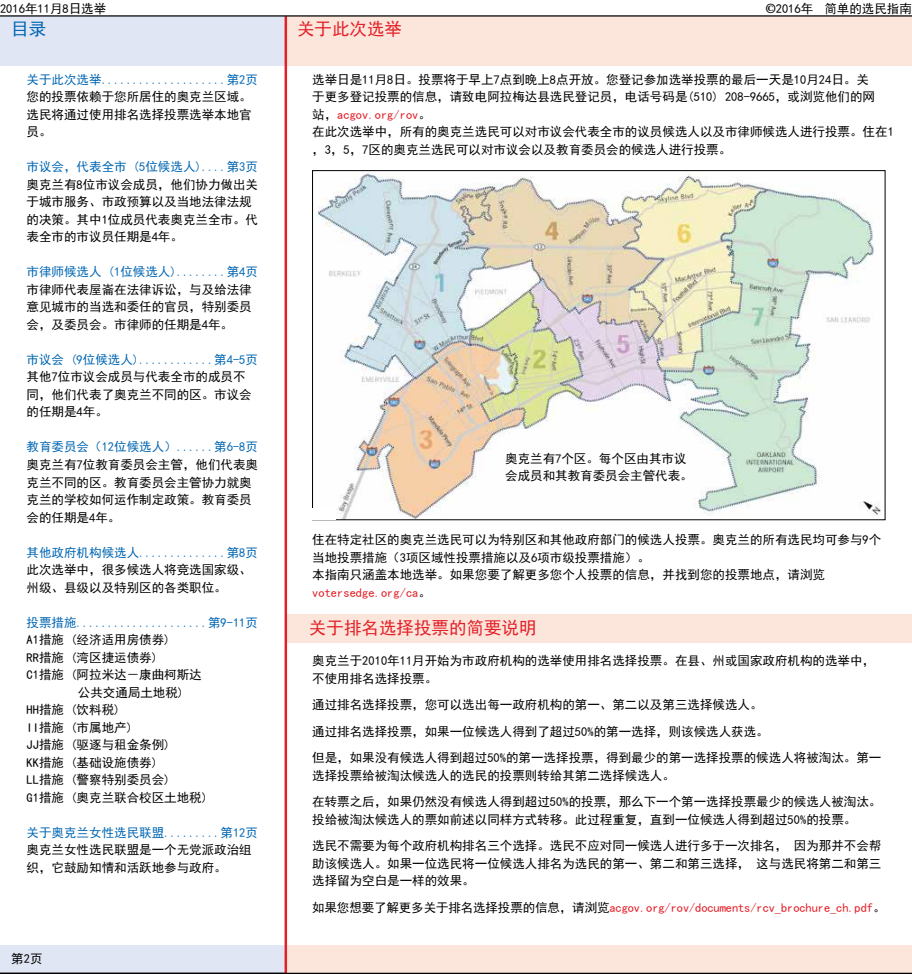
<style>
.page{position:relative;width:912px;height:974px;background:#fff}
.page>*{position:absolute;margin:0;border:0;box-sizing:border-box;transform-origin:0 0}
.t1{font:17.5px "Sim Hei";color:#e31f27}
.t2{font:17.5px "Sim Hei";color:#0066b3}
.t3{font:12.5px/17.5px "Sim Hei";color:#000}
.t4{font:12.5px "Sim Hei";color:#0066b3}
.t5{font:12.5px "Sim Hei";letter-spacing:-.01em;color:#e31f27}
.s1{font-family:"Souvenir Std";font-weight:500}
.s2{color:#e31f27}
.s3{color:#000}
</style>
<div class="page">
<div style="left:0;top:945px;width:286px;height:29px;background:#e1e6f4"></div>
<div style="left:0;top:16px;width:286px;height:49px;background:#e1e6f4"></div>
<div style="left:287px;top:614px;width:624px;height:29px;background:#fce6dc"></div>
<svg style="left:911px;top:945px;width:1px;height:29px"></svg>
<div style="left:286px;top:16px;width:625px;height:49px;background:#fce6dc"></div>
<div style="left:286px;top:945px;width:625px;height:29px;background:#fce6dc"></div>
<hr style="left:284px;top:16px;width:3px;height:957px;background:#e31f27">
<hr style="left:0;top:15px;width:911px;height:2px;background:#000">
<img style="left:318px;top:173px;width:563px;height:345px">
<div style="left:313px;top:508px;width:23px;height:11px;background:#fff"></div>
<hr style="left:0;top:973px;width:911px;height:1px;background:#000">
<p class="t3" style="left:0;top:0;width:108px">2016年11月8日选举</p>
<p class="t3" style="left:765px;top:0;width:148px"><span class="s1">©</span>2016年 简单的选民指南</p>
<h1 class="t2" style="left:11px;top:20px;width:36px">目录</h1>
<p class="t4" style="left:27px;top:73px;width:233px">关于此次选举....................第2页</p>
<p class="t3" style="left:27px;top:88px;width:226px;text-align:justify">您的投票依赖于您所居住的奥克兰区域。选民将通过使用排名选择投票选举本地官员。</p>
<p class="t4" style="left:27px;top:161px;width:233px">市议会，代表全市 (5位候选人)....第3页</p>
<p class="t3" style="left:27px;top:176px;width:233px">奥克兰有8位市议会成员，他们协力做出关于城市服务、市政预算以及当地法律法规的决策。其中1位成员代表奥克兰全市。代表全市的市议员任期是4年。</p>
<p class="t4" style="left:27px;top:266px;width:233px">市律师候选人 (1位候选人)........第4页</p>
<p class="t3" style="left:27px;top:281px;width:226px;text-align:justify">市律师代表屋崙在法律诉讼，与及给法律意见城市的当选和委任的官员，特别委员会，及委员会。市律师的任期是4年。</p>
<p class="t4" style="left:27px;top:353px;width:233px">市议会 (9位候选人)............第4-5页</p>
<p class="t3" style="left:27px;top:368px;width:226px">其他7位市议会成员与代表全市的成员不同，他们代表了奥克兰不同的区。市议会的任期是4年。</p>
<p class="t4" style="left:27px;top:441px;width:233px">教育委员会（12位候选人）......第6-8页</p>
<p class="t3" style="left:27px;top:456px;width:233px">奥克兰有7位教育委员会主管，他们代表奥克兰不同的区。教育委员会主管协力就奥克兰的学校如何运作制定政策。教育委员会的任期是4年。</p>
<p class="t4" style="left:27px;top:546px;width:233px">其他政府机构候选人..............第8页</p>
<p class="t3" style="left:27px;top:561px;width:226px">此次选举中，很多候选人将竞选国家级、州级、县级以及特别区的各类职位。</p>
<p class="t4" style="left:27px;top:616px;width:233px">投票措施.....................第9-11页</p>
<p class="t3" style="left:27px;top:631px;width:145px">A1措施 (经济适用房债券)</p>
<p class="t3" style="left:27px;top:648px;width:133px">RR措施 (湾区捷运债券)</p>
<p class="t3" style="left:27px;top:666px;width:176px">C1措施 (阿拉米达－康曲柯斯达</p>
<p class="t3" style="left:78px;top:683px;width:108px">公共交通局土地税)</p>
<p class="t3" style="left:27px;top:701px;width:95px">HH措施 (饮料税)</p>
<p class="t3" style="left:27px;top:718px;width:108px">II措施 (市属地产)</p>
<p class="t3" style="left:27px;top:736px;width:145px">JJ措施 (驱逐与租金条例)</p>
<p class="t3" style="left:27px;top:753px;width:133px">KK措施 (基础设施债券)</p>
<p class="t3" style="left:27px;top:771px;width:145px">LL措施 (警察特别委员会)</p>
<p class="t3" style="left:27px;top:788px;width:183px">G1措施 (奥克兰联合校区土地税)</p>
<p class="t4" style="left:27px;top:826px;width:233px">关于奥克兰女性选民联盟.........第12页</p>
<p class="t3" style="left:27px;top:841px;width:226px">奥克兰女性选民联盟是一个无党派政治组织，它鼓励知情和活跃地参与政府。</p>
<p class="t3" style="left:11px;top:950px;width:33px">第2页</p>
<h1 class="t1" style="left:297px;top:20px;width:106px">关于此次选举</h1>
<p class="t3" style="left:312px;top:71px;width:583px">选举日是11月8日。投票将于早上7点到晚上8点开放。您登记参加选举投票的最后一天是10月24日。关<br>于更多登记投票的信息，请致电阿拉梅达县选民登记员，电话号码是(510) 208-9665，或浏览他们的网<br>站，<span class="s2">acgov.org/rov</span>。<br>在此次选举中，所有的奥克兰选民可以对市议会代表全市的议员候选人以及市律师候选人进行投票。住在1，3，5，7区的奥克兰选民可以对市议会以及教育委员会的候选人进行投票。</p>
<p class="t3" style="left:505px;top:449px;width:189px">奥克兰有7个区。每个区由其市议会成员和其教育委员会主管代表。</p>
<p class="t3" style="left:312px;top:531px;width:570px">住在特定社区的奥克兰选民可以为特别区和其他政府部门的候选人投票。奥克兰的所有选民均可参与9个当地投票措施（3项区域性投票措施以及6项市级投票措施）。<br>本指南只涵盖本地选举。如果您要了解更多您个人投票的信息，并找到您的投票地点，请浏览<span class="s2">votersedge.org/ca</span>。</p>
<h1 class="t1" style="left:309px;top:618px;width:229px">关于排名选择投票的简要说明</h1>
<p class="t3" style="left:312px;top:652px;width:564px">奥克兰于2010年11月开始为市政府机构的选举使用排名选择投票。在县、州或国家政府机构的选举中，不使用排名选择投票。</p>
<p class="t3" style="left:312px;top:691px;width:570px;line-height:26.5px">通过排名选择投票，您可以选出每一政府机构的第一、第二以及第三选择候选人。<br>通过排名选择投票，如果一位候选人得到了超过50%的第一选择，则该候选人获选。<br>但是，如果没有候选人得到超过50%的第一选择投票，得到最少的第一选择投票的候选人将被淘汰。第一</p>
<p class="t3" style="left:312px;top:762px;width:570px;line-height:26.5px">选择投票给被淘汰候选人的选民的投票则转给其第二选择候选人。<br>在转票之后，如果仍然没有候选人得到超过50%的投票，那么下一个第一选择投票最少的候选人被淘汰。</p>
<p class="t3" style="left:312px;top:806px;width:570px;line-height:26.5px">投给被淘汰候选人的票如前述以同样方式转移。此过程重复，直到一位候选人得到超过50%的投票。<br>选民不需要为每个政府机构排名三个选择。选民不应对同一候选人进行多于一次排名， 因为那并不会帮</p>
<p class="t3" style="left:312px;top:854px;width:570px">助该候选人。如果一位选民将一位候选人排名为选民的第一、第二和第三选择， 这与选民将第二和第三选择留为空白是一样的效果。</p>
<p class="t5" style="left:312px;top:901px;width:574px"><span class="s3">如果您想要了解更多关于排名选择投票的信息，请浏览</span>acgov.org/rov/documents/rcv_brochure_ch.pdf<span class="s3">。</span></p>
</div>
